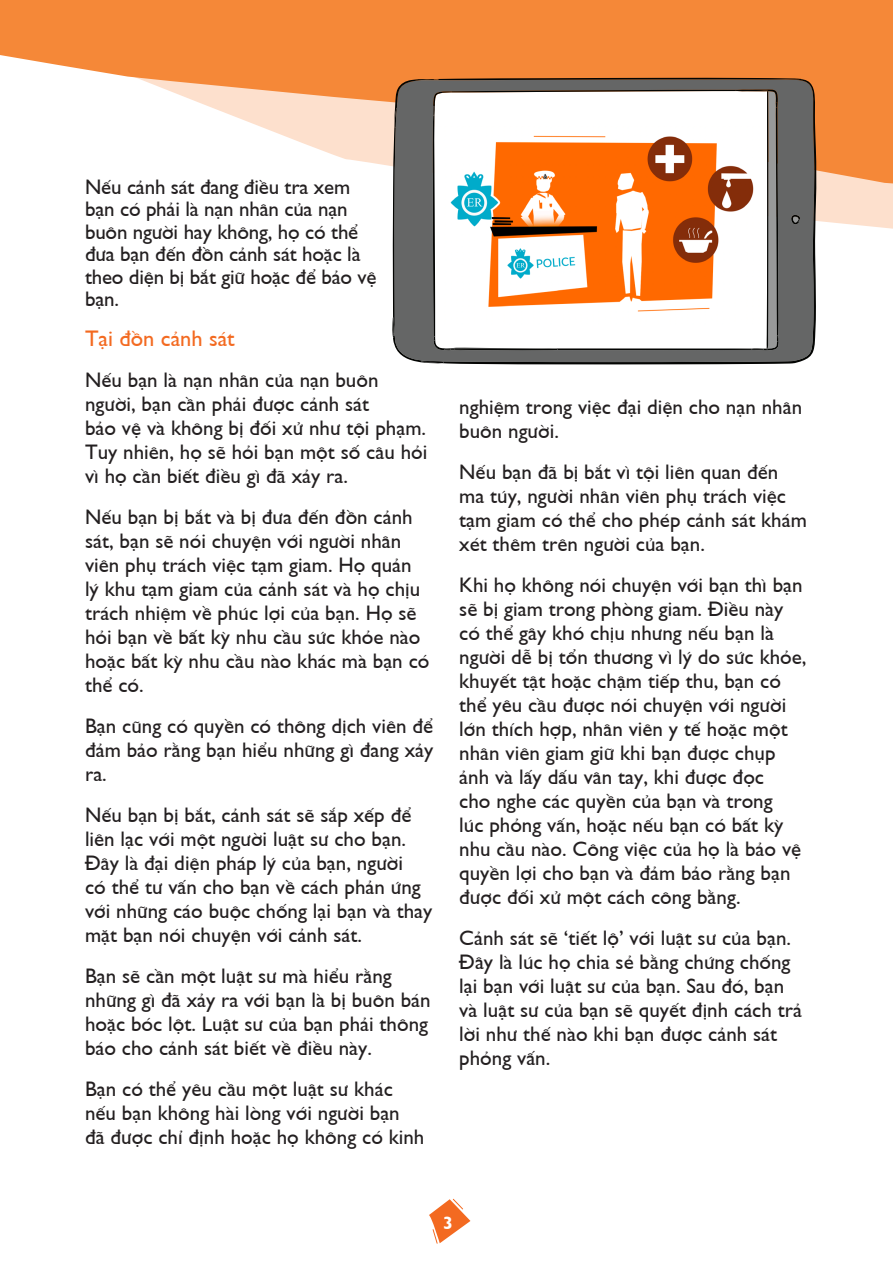
<style>
.page{position:relative;width:893px;height:1263px;background:#fff}
.page>*{position:absolute;margin:0;border:0;box-sizing:border-box;transform-origin:0 0}
.t1{font:22.5px "SFU Gill Sans";color:#f36a21}
.t2{font:21px/24px "SFU Gill Sans";color:#231f20}
.t3{font:700 18px "SFU Gill Sans";color:#fff}
</style>
<div class="page">
<svg style="left:816px;top:187px;width:77px;height:42px;background:#fde2d1"></svg>
<svg style="left:0;top:0;width:893px;height:187px;fill:#f58838"></svg>
<svg style="left:429px;top:1198px;width:41px;height:46px"></svg>
<svg style="left:441px;top:79px;width:375px;height:285px;background:#5d5b58"></svg>
<svg style="left:392px;top:78px;width:409px;height:285px"></svg>
<p class="t2" style="left:85px;top:173px;width:293px;line-height:22.5px">Nếu cảnh sát đang điều tra xem bạn có phải là nạn nhân của nạn buôn người hay không, họ có thể đưa bạn đến đồn cảnh sát hoặc là theo diện bị bắt giữ hoặc để bảo vệ bạn.</p>
<p class="t1" style="left:85px;top:321px;width:151px">Tại đồn cảnh sát</p>
<p class="t2" style="left:85px;top:366px;width:344px">Nếu bạn là nạn nhân của nạn buôn người, bạn cần phải được cảnh sát<br>bảo vệ và không bị đối xử như tội phạm.<br>Tuy nhiên, họ sẽ hỏi bạn một số câu hỏi vì họ cần biết điều gì đã xảy ra.</p>
<p class="t2" style="left:85px;top:503px;width:346px">Nếu bạn bị bắt và bị đưa đến đồn cảnh sát, bạn sẽ nói chuyện với người nhân viên phụ trách việc tạm giam. Họ quản lý khu tạm giam của cảnh sát và họ chịu trách nhiệm về phúc lợi của bạn. Họ sẽ hỏi bạn về bất kỳ nhu cầu sức khỏe nào hoặc bất kỳ nhu cầu nào khác mà bạn có thể có.</p>
<p class="t2" style="left:85px;top:712px;width:350px;text-align:justify">Bạn cũng có quyền có thông dịch viên để đảm bảo rằng bạn hiểu những gì đang xảy ra.</p>
<p class="t2" style="left:85px;top:801px;width:349px">Nếu bạn bị bắt, cảnh sát sẽ sắp xếp để liên lạc với một người luật sư cho bạn.<br>Đây là đại diện pháp lý của bạn, người<br>có thể tư vấn cho bạn về cách phản ứng với những cáo buộc chống lại bạn và thay mặt bạn nói chuyện với cảnh sát.</p>
<p class="t2" style="left:85px;top:962px;width:347px">Bạn sẽ cần một luật sư mà hiểu rằng những gì đã xảy ra với bạn là bị buôn bán hoặc bóc lột. Luật sư của bạn phải thông báo cho cảnh sát biết về điều này.</p>
<p class="t2" style="left:85px;top:1075px;width:341px">Bạn có thể yêu cầu một luật sư khác nếu bạn không hài lòng với người bạn đã được chỉ định hoặc họ không có kinh</p>
<p class="t2" style="left:459px;top:393px;width:344px">nghiệm trong việc đại diện cho nạn nhân buôn người.</p>
<p class="t2" style="left:459px;top:458px;width:349px">Nếu bạn đã bị bắt vì tội liên quan đến ma túy, người nhân viên phụ trách việc tạm giam có thể cho phép cảnh sát khám xét thêm trên người của bạn.</p>
<p class="t2" style="left:459px;top:571px;width:349px">Khi họ không nói chuyện với bạn thì bạn sẽ bị giam trong phòng giam. Điều này có thể gây khó chịu nhưng nếu bạn là người dễ bị tổn thương vì lý do sức khỏe, khuyết tật hoặc chậm tiếp thu, bạn có thể yêu cầu được nói chuyện với người lớn thích hợp, nhân viên y tế hoặc một nhân viên giam giữ khi bạn được chụp ảnh và lấy dấu vân tay, khi được đọc<br>cho nghe các quyền của bạn và trong<br>lúc phỏng vấn, hoặc nếu bạn có bất kỳ nhu cầu nào. Công việc của họ là bảo vệ quyền lợi cho bạn và đảm bảo rằng bạn được đối xử một cách công bằng.</p>
<p class="t2" style="left:459px;top:924px;width:344px">Cảnh sát sẽ ‘tiết lộ’ với luật sư của bạn.<br>Đây là lúc họ chia sẻ bằng chứng chống lại bạn với luật sư của bạn. Sau đó, bạn và luật sư của bạn sẽ quyết định cách trả lời như thế nào khi bạn được cảnh sát phỏng vấn.</p>
<p class="t3" style="left:443px;top:1209px;width:11px">3</p>
</div>
